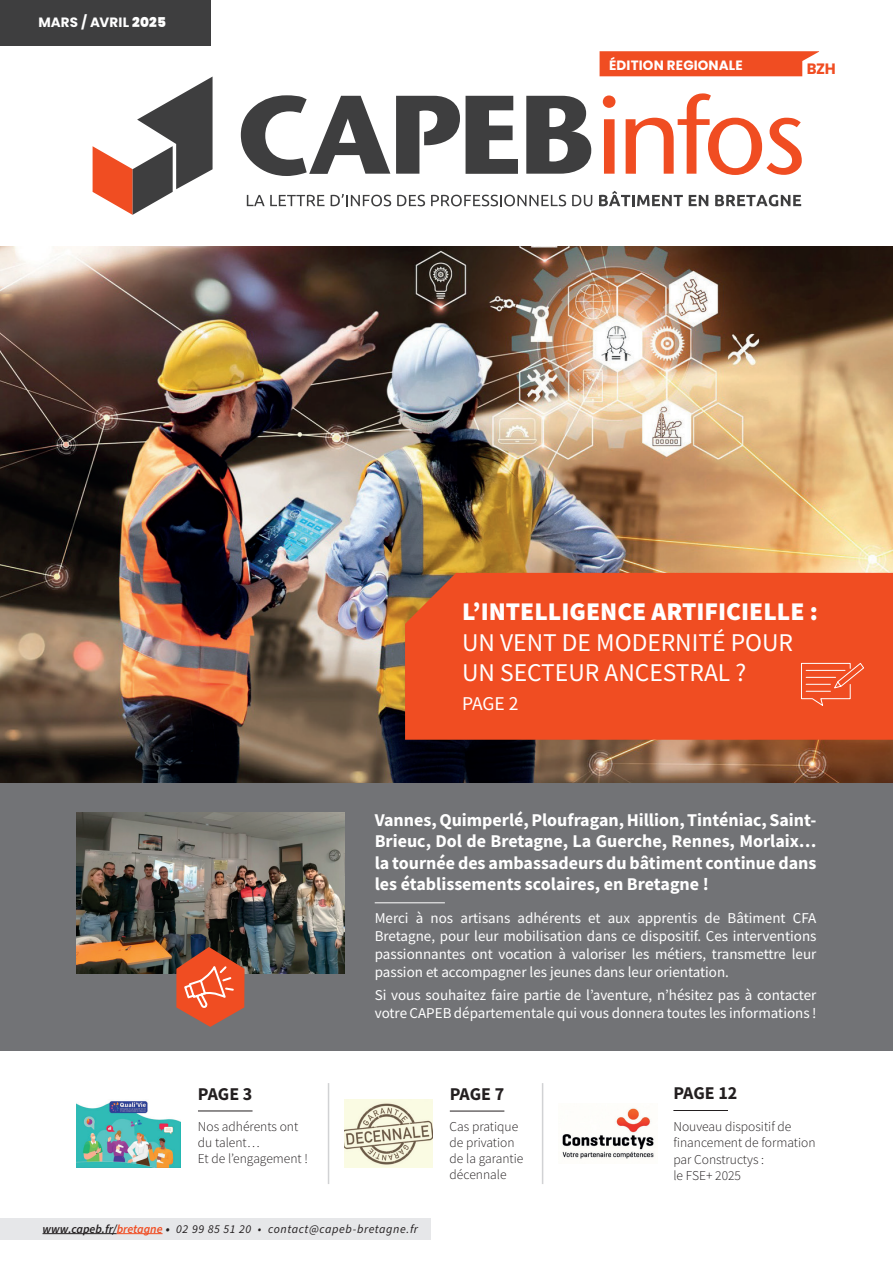
<style>
.page{position:relative;width:893px;height:1263px;background:#fff}
.page>*{position:absolute;margin:0;border:0;box-sizing:border-box;transform-origin:0 0}
.Chapo_Actu_départementale{font:25.5px/30.6px "Source Sans Pro";color:#fff}
.Chapo_Actu_départementale-2{font:19.5px "Source Sans Pro";color:#fff}
.Titre_article{font:700 18px/21.6px "Source Sans Pro";color:#fff;text-align:justify}
.t1{font:700 18px "Source Sans Pro";letter-spacing:-.01em;color:#231f20}
.Chapo_Actu_Régionales{font:15px/18px "Source Sans Pro";color:#fff;text-align:justify}
.t2{font:700 15px "Poppins";color:#f04d22}
.t3{font:300 13.5px/16.2px "Source Sans Pro";color:#231f20}
.t4{font:700 13.5px "Poppins";letter-spacing:.01em;color:#fff}
.t5{font:italic 12px "Source Sans Pro";letter-spacing:.05em;color:#231f20}
.s1{font-weight:900}
.s2{font-weight:600}
.s3{font-weight:600;color:#f04d22}
.s4{font-weight:700}
</style>
<div class="page">
<img style="left:0;top:247px;width:893px;height:536px">
<svg style="left:603px;top:95px;width:12px;height:79px"></svg>
<svg style="left:626px;top:93px;width:176px;height:82px"></svg>
<svg style="left:241px;top:95px;width:149px;height:81px"></svg>
<svg style="left:396px;top:96px;width:64px;height:78px"></svg>
<svg style="left:466px;top:96px;width:52px;height:78px"></svg>
<svg style="left:526px;top:96px;width:65px;height:78px"></svg>
<svg style="left:93px;top:77px;width:120px;height:138px"></svg>
<svg style="left:247px;top:195px;width:78px;height:11px"></svg>
<svg style="left:331px;top:194px;width:60px;height:12px"></svg>
<svg style="left:397px;top:195px;width:28px;height:11px"></svg>
<svg style="left:431px;top:195px;width:135px;height:11px"></svg>
<svg style="left:572px;top:195px;width:20px;height:11px"></svg>
<svg style="left:599px;top:191px;width:84px;height:15px"></svg>
<svg style="left:689px;top:195px;width:19px;height:11px"></svg>
<svg style="left:715px;top:195px;width:86px;height:11px"></svg>
<div style="left:0;top:0;width:210px;height:46px;background:#3e3e3f"></div>
<hr style="left:198px;top:1110px;width:55px;height:1px;background:#231f20">
<img style="left:77px;top:1101px;width:103px;height:66px">
<hr style="left:328px;top:1083px;width:1px;height:101px;background:#d1d2d4">
<hr style="left:542px;top:1083px;width:1px;height:101px;background:#d1d2d4">
<hr style="left:673px;top:1110px;width:55px;height:1px;background:#231f20">
<img style="left:562px;top:1108px;width:92px;height:51px">
<hr style="left:450px;top:1111px;width:54px;height:1px;background:#231f20">
<img style="left:344px;top:1100px;width:88px;height:67px">
<div style="left:405px;top:573px;width:488px;height:167px;background:#f04d22"></div>
<svg style="left:800px;top:662px;width:65px;height:46px;background:#f1623c"></svg>
<div style="left:0;top:783px;width:893px;height:267px;background:#727376"></div>
<hr style="left:375px;top:902px;width:70px;height:1px;background:#fff">
<img style="left:77px;top:812px;width:267px;height:161px">
<svg style="left:176px;top:947px;width:69px;height:80px;background:#c3593d"></svg>
<svg style="left:600px;top:51px;width:219px;height:25px;background:#f15931"></svg>
<div style="left:0;top:1218px;width:431px;height:21px;background:#e6e7e9"></div>
<hr style="left:43px;top:1233px;width:74px;height:1px;background:#231f20">
<hr style="left:117px;top:1233px;width:46px;height:1px;background:#f04d22">
<p class="t4" style="left:38px;top:14px;width:129px">MARS / AVRIL <span class="s1">2025</span></p>
<p class="t4" style="left:609px;top:57px;width:135px">ÉDITION REGIONALE</p>
<p class="t2" style="left:807px;top:60px;width:31px">BZH</p>
<p class="t1" style="left:198px;top:1082px;width:56px">PAGE 3</p>
<p class="t3" style="left:198px;top:1118px;width:102px">Nos adhérents ont du talent…</p>
<p class="t3" style="left:198px;top:1150px;width:112px">Et de l’engagement !</p>
<p class="Chapo_Actu_départementale" style="left:462px;top:596px;width:357px"><span class="s1">L’INTELLIGENCE ARTIFICIELLE :<br></span>UN VENT DE MODERNITÉ POUR<br>UN SECTEUR ANCESTRAL ?</p>
<p class="Chapo_Actu_départementale-2" style="left:462px;top:691px;width:58px">PAGE 2</p>
<p class="Titre_article" style="left:375px;top:808px;width:443px">Vannes, Quimperlé, Ploufragan, Hillion, Tinténiac, Saint-Brieuc, Dol de Bretagne, La Guerche, Rennes, Morlaix… la tournée des ambassadeurs du bâtiment continue dans les établissements scolaires, en Bretagne !</p>
<p class="Chapo_Actu_Régionales" style="left:375px;top:909px;width:443px">Merci à nos artisans adhérents et aux apprentis de Bâtiment CFA Bretagne, pour leur mobilisation dans ce dispositif. Ces interventions passionnantes ont vocation à valoriser les métiers, transmettre leur passion et accompagner les jeunes dans leur orientation.</p>
<p class="Chapo_Actu_Régionales" style="left:375px;top:985px;width:443px">Si vous souhaitez faire partie de l’aventure, n’hésitez pas à contacter votre CAPEB départementale qui vous donnera toutes les informations !</p>
<p class="t1" style="left:450px;top:1082px;width:56px">PAGE 7</p>
<p class="t3" style="left:450px;top:1118px;width:75px">Cas pratique de privation de la garantie décennale</p>
<p class="t1" style="left:673px;top:1081px;width:65px">PAGE 12</p>
<p class="t3" style="left:673px;top:1119px;width:144px">Nouveau dispositif de financement de formation par Constructys :<br>le FSE+ 2025</p>
<p class="t5" style="left:43px;top:1221px;width:377px"><span class="s2">www.capeb.fr/</span><span class="s3">bretagne</span> <span class="s4">•</span> 02 99 85 51 20 • contact@capeb-bretagne.fr</p>
</div>
